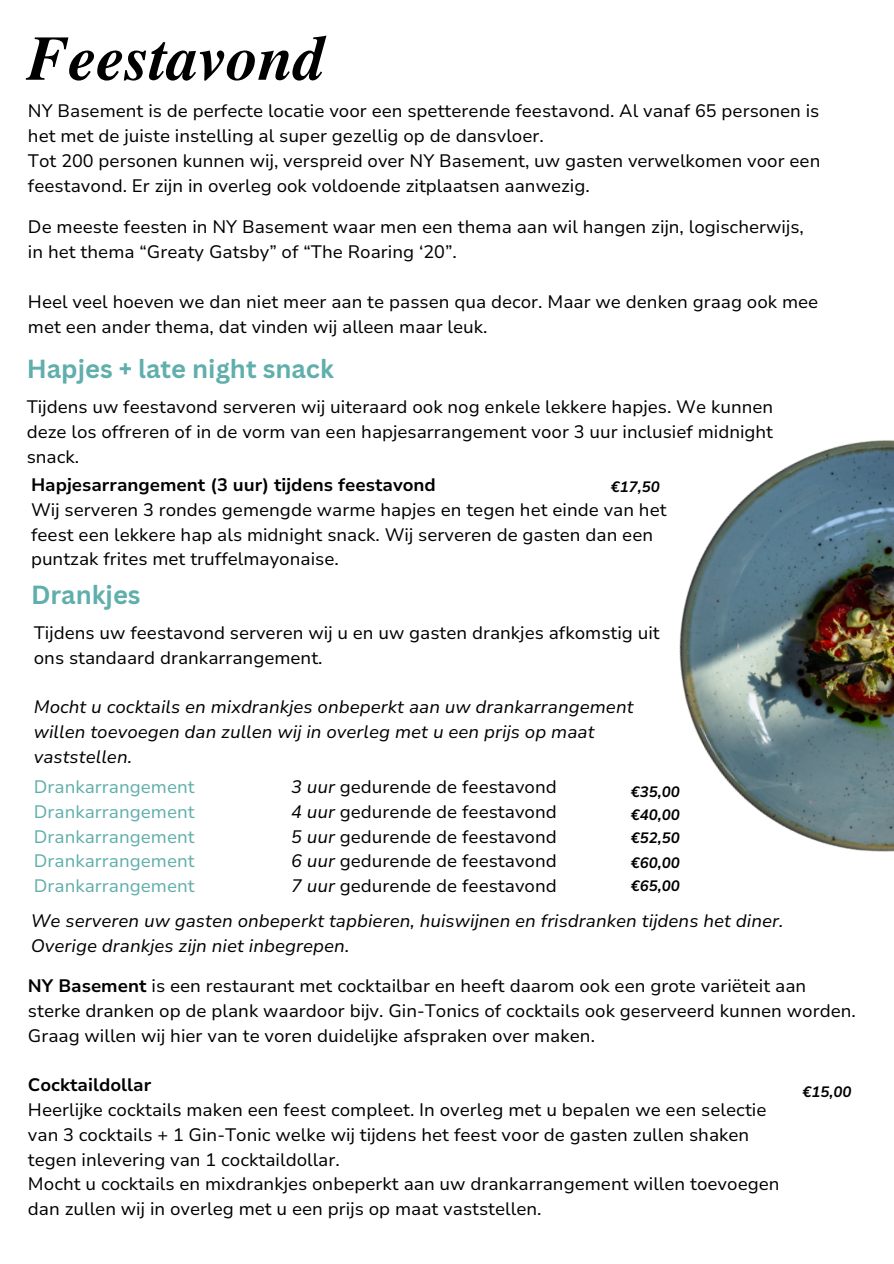
<style>
.page{position:relative;width:894px;height:1264px;background:#fff}
.page>*{position:absolute;margin:0;border:0;box-sizing:border-box;transform-origin:0 0}
.t1{font:italic 700 63.15px "Te X Gyre Termes";color:#000}
.t2{font:700 25.5px "Canva Sans";color:#60afac}
.t3{font:18px/24.8px "Nunito Sans 10 pt";color:#000}
.t4{font:italic 18px/24.8px "Nunito Sans 10 pt";color:#000}
.t5{font:18px "Nunito Sans 10 pt";color:#60afac}
.t6{font:italic 700 15px "Nunito Sans 10 pt";color:#000}
.s1{font-weight:700}
.s2{font-style:italic}
</style>
<div class="page">
<img style="left:679px;top:440px;width:214px;height:412px">
<h3 class="t1" style="left:27px;top:11px;width:300px">Feestavond</h3>
<p class="t3" style="left:28px;top:99px;width:793px">NY Basement is de perfecte locatie voor een spetterende feestavond. Al vanaf 65 personen is het met de juiste instelling al super gezellig op de dansvloer.<br>Tot 200 personen kunnen wij, verspreid over NY Basement, uw gasten verwelkomen voor een feestavond. Er zij n in overleg ook voldoende zitplaatsen aanwezig.</p>
<h2 class="t3" style="left:28px;top:215px;width:777px">De meeste feesten in NY Basement waar men een thema aan wil hangen zijn, logischerwijs, in het thema “Greaty Gatsby” of “The Roaring ‘20”.</h2>
<h3 class="t3" style="left:28px;top:290px;width:791px">Heel veel hoeven we dan niet meer aan te passen qua decor. Maar we denken graag ook mee met een ander thema, dat vinden wij alleen maar leuk.</h3>
<h3 class="t2" style="left:27px;top:351px;width:309px">Hapjes + late night snack</h3>
<h3 class="t3" style="left:27px;top:395px;width:748px;text-align:justify">Tijdens uw feestavond serveren wij uiteraard ook nog enkele lekkere hapjes. We kunnen deze los offreren of in de vorm van een hapjesarrangement voor 3 uur inclusief midnight snack.</h3>
<h3 class="t3" style="left:31px;top:472px;width:637px"><span class="s1">Hapjesarrangement (3 uur) tijdens feestavond<br></span>Wij serveren 3 rondes gemengde warme hapjes en tegen het einde van het feest een lekkere hap als midnight snack. Wij serveren de gasten dan een puntzak frites met truffelmayonaise.</h3>
<h3 class="t6" style="left:610px;top:477px;width:50px">€17,50</h3>
<p class="t2" style="left:31px;top:577px;width:111px">Drankjes</p>
<p class="t3" style="left:34px;top:621px;width:627px">Tijdens uw feestavond serveren wij u en uw gasten drankjes afkomstig uit ons standaard drankarrangement.</p>
<p class="t4" style="left:34px;top:695px;width:601px">Mocht u cocktails en mixdrankjes onbeperkt aan uw drankarrangement willen toevoegen dan zullen wij in overleg met u een prijs op maat vaststellen.</p>
<p class="t5" style="left:34px;top:775px;width:162px">Drankarrangement</p>
<p class="t3" style="left:291px;top:774px;width:267px"><span class="s2">3 uur</span> gedurende de feestavond</p>
<p class="t5" style="left:34px;top:799px;width:162px">Drankarrangement</p>
<p class="t3" style="left:291px;top:799px;width:267px"><span class="s2">4 uur</span> gedurende de feestavond</p>
<p class="t5" style="left:34px;top:824px;width:162px">Drankarrangement</p>
<p class="t3" style="left:291px;top:824px;width:267px"><span class="s2">5 uur</span> gedurende de feestavond</p>
<p class="t5" style="left:34px;top:849px;width:162px">Drankarrangement</p>
<p class="t3" style="left:291px;top:849px;width:267px"><span class="s2">6 uur</span> gedurende de feestavond</p>
<p class="t5" style="left:34px;top:874px;width:162px">Drankarrangement</p>
<p class="t3" style="left:291px;top:873px;width:267px"><span class="s2">7 uur</span> gedurende de feestavond</p>
<h3 class="t6" style="left:630px;top:781px;width:50px">€35,00</h3>
<h2 class="t6" style="left:630px;top:804px;width:50px">€40,00</h2>
<p class="t6" style="left:630px;top:827px;width:50px">€52,50</p>
<p class="t6" style="left:630px;top:852px;width:50px">€60,00</p>
<h3 class="t6" style="left:630px;top:875px;width:50px">€65,00</h3>
<h1 class="t4" style="left:31px;top:908px;width:754px">We serveren uw gasten onbeperkt tapbieren, huiswijnen en frisdranken tijdens het diner.<br>Overige drankjes zijn niet inbegrepen.</h1>
<h3 class="t3" style="left:28px;top:973px;width:829px"><span class="s1">NY Basement</span> is een restaurant met cocktailbar en heeft daarom ook een grote variëteit aan sterke dranken op de plank waardoor bijv. Gin-Tonics of cocktails ook geserveerd kunnen worden.<br>Graag willen wij hier van te voren duidelijke afspraken over maken.</h3>
<h3 class="t3" style="left:28px;top:1072px;width:753px"><span class="s1">Cocktaildollar<br></span>Heerlij ke cocktails maken een feest compleet. In overleg met u bepalen we een selectie van 3 cocktails + 1 Gin-Tonic welke wij tijdens het feest voor de gasten zullen shaken tegen inlevering van 1 cocktaildollar.<br>Mocht u cocktails en mixdrankjes onbeperkt aan uw drankarrangement willen toevoegen dan zullen wij in overleg met u een prijs op maat vaststellen.</h3>
<h3 class="t6" style="left:802px;top:1081px;width:50px">€15,00</h3>
</div>
